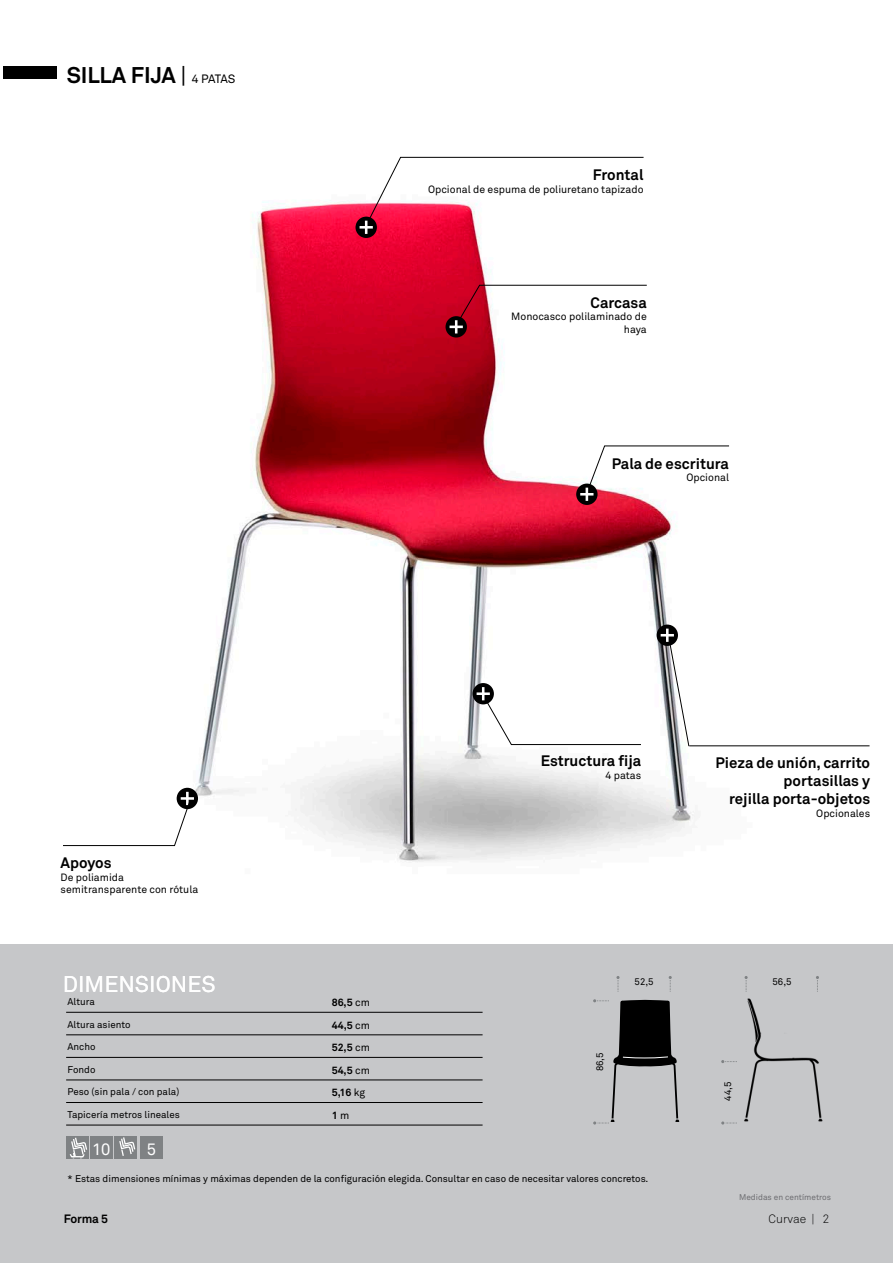
<style>
.page{position:relative;width:893px;height:1263px;background:#fff}
.page>*{position:absolute;margin:0;border:0;box-sizing:border-box;transform-origin:0 0}
.t1{font:700 22.5px "Akkurat";color:#000}
.t2{font:22.5px "Akkurat";color:#fff}
.t3{font:16.5px "Akkurat";color:#fff}
.t4{font:700 15px/18px "Akkurat";color:#000;text-align:right}
.t5{font:300 12px "Akkurat";color:#000}
.t6{font:700 12px "Akkurat";letter-spacing:-.02em;color:#000}
.t7{font:10.5px/12.6px "Akkurat";color:#000;text-align:right}
.t8{font:700 10.5px/22.5px "Akkurat";color:#000}
.t9{font:9.75px "Akkurat";color:#000}
.t10{font:9.6px "Akkurat";color:#000}
.t11{font:8.25px "Akkurat";color:#6d6d71}
.s1{font-weight:400}
.s2{font-weight:400;font-size:12px}
</style>
<div class="page">
<img style="left:89px;top:156px;width:695px;height:707px">
<div style="left:0;top:944px;width:893px;height:319px;background:#c6c7c9"></div>
<div style="left:3px;top:66px;width:53px;height:13px;background:#000"></div>
<hr style="left:66px;top:1012px;width:417px;height:1px;background:#000">
<hr style="left:66px;top:1034px;width:417px;height:1px;background:#000">
<hr style="left:66px;top:1057px;width:417px;height:1px;background:#000">
<hr style="left:66px;top:1080px;width:417px;height:1px;background:#000">
<hr style="left:66px;top:1102px;width:417px;height:1px;background:#000">
<hr style="left:66px;top:1125px;width:417px;height:1px;background:#000">
<img style="left:744px;top:999px;width:79px;height:123px">
<div style="left:90px;top:1137px;width:22px;height:22px;background:#7f8284"></div>
<div style="left:140px;top:1137px;width:22px;height:22px;background:#7f8284"></div>
<div style="left:67px;top:1137px;width:22px;height:22px;background:#7f8284"></div>
<svg style="left:68px;top:1136px;width:20px;height:23px"></svg>
<div style="left:115px;top:1136px;width:22px;height:23px;background:#7f8284"></div>
<svg style="left:119px;top:1137px;width:17px;height:19px"></svg>
<svg style="left:446px;top:316px;width:21px;height:22px"></svg>
<svg style="left:450px;top:284px;width:197px;height:49px"></svg>
<svg style="left:576px;top:484px;width:22px;height:21px"></svg>
<svg style="left:580px;top:445px;width:150px;height:56px"></svg>
<div style="left:473px;top:683px;width:21px;height:21px;background:#000;border-radius:50%"></div>
<svg style="left:477px;top:687px;width:165px;height:58px"></svg>
<svg style="left:355px;top:217px;width:22px;height:21px"></svg>
<svg style="left:360px;top:157px;width:284px;height:77px"></svg>
<div style="left:177px;top:788px;width:21px;height:21px;background:#000;border-radius:50%"></div>
<svg style="left:63px;top:792px;width:131px;height:54px"></svg>
<svg style="left:657px;top:624px;width:21px;height:22px"></svg>
<svg style="left:661px;top:629px;width:29px;height:118px"></svg>
<svg style="left:593px;top:999px;width:86px;height:125px"></svg>
<svg style="left:721px;top:1121px;width:16px;height:3px"></svg>
<svg style="left:721px;top:1060px;width:16px;height:3px"></svg>
<svg style="left:616px;top:976px;width:4px;height:14px"></svg>
<svg style="left:669px;top:976px;width:3px;height:15px"></svg>
<svg style="left:745px;top:976px;width:3px;height:15px"></svg>
<svg style="left:816px;top:976px;width:3px;height:15px"></svg>
<hr style="left:689px;top:745px;width:180px;height:1px;background:#000">
<h1 class="t1" style="left:67px;top:61px;width:170px">SILLA FIJA <span class="s1">|</span> <span class="s2">4 PATAS</span></h1>
<h3 class="t4" style="left:61px;top:854px;width:53px">Apoyos</h3>
<p class="t7" style="left:61px;top:871px;width:139px;text-align:left">De poliamida semitransparente con rótula</p>
<h3 class="t4" style="left:593px;top:166px;width:52px">Frontal</h3>
<p class="t7" style="left:428px;top:183px;width:217px">Opcional de espuma de poliuretano tapizado</p>
<h3 class="t4" style="left:591px;top:293px;width:58px">Carcasa</h3>
<p class="t7" style="left:511px;top:310px;width:137px">Monocasco polilaminado de haya</p>
<h3 class="t4" style="left:612px;top:454px;width:119px">Pala de escritura</h3>
<p class="t7" style="left:686px;top:471px;width:44px">Opcional</p>
<h3 class="t4" style="left:541px;top:752px;width:102px">Estructura fija</h3>
<p class="t7" style="left:606px;top:769px;width:37px">4 patas</p>
<h3 class="t4" style="left:715px;top:753px;width:156px">Pieza de unión, carrito portasillas y<br>rejilla porta-objetos</h3>
<p class="t7" style="left:816px;top:806px;width:55px">Opcionales</p>
<h1 class="t2" style="left:63px;top:970px;width:154px">DIMENSIONES</h1>
<p class="t10" style="left:635px;top:976px;width:20px">52,5</p>
<p class="t10" style="left:773px;top:976px;width:20px">56,5</p>
<p class="t9" style="left:68px;top:996px;width:29px">Altura</p>
<p class="t9" style="left:68px;top:1018px;width:64px">Altura asiento</p>
<p class="t9" style="left:68px;top:1041px;width:30px">Ancho</p>
<p class="t9" style="left:68px;top:1063px;width:29px">Fondo</p>
<p class="t9" style="left:68px;top:1086px;width:113px">Peso (sin pala / con pala)</p>
<p class="t9" style="left:68px;top:1108px;width:114px">Tapicería metros lineales</p>
<h2 class="t3" style="left:92px;top:1138px;width:20px">10</h2>
<h2 class="t3" style="left:147px;top:1138px;width:11px">5</h2>
<p class="t8" style="left:332px;top:991px;width:40px">86,5 <span class="s1">cm<br></span>44,5 <span class="s1">cm<br></span>52,5 <span class="s1">cm<br></span>54,5 <span class="s1">cm<br></span>5,16 <span class="s1">kg<br></span>1 <span class="s1">m</span></p>
<p class="t10" style="left:594px;top:1071px;width:20px;rotate:-90deg">86,5</p>
<p class="t9" style="left:68px;top:1173px;width:582px">* Estas dimensiones mínimas y máximas dependen de la configuración elegida. Consultar en caso de necesitar valores concretos.</p>
<p class="t10" style="left:722px;top:1101px;width:21px;rotate:-90deg">44,5</p>
<p class="t11" style="left:739px;top:1192px;width:93px">Medidas en centímetros</p>
<p class="t6" style="left:64px;top:1211px;width:46px">Forma 5</p>
<p class="t5" style="left:768px;top:1211px;width:62px">Curvae | 2</p>
</div>
